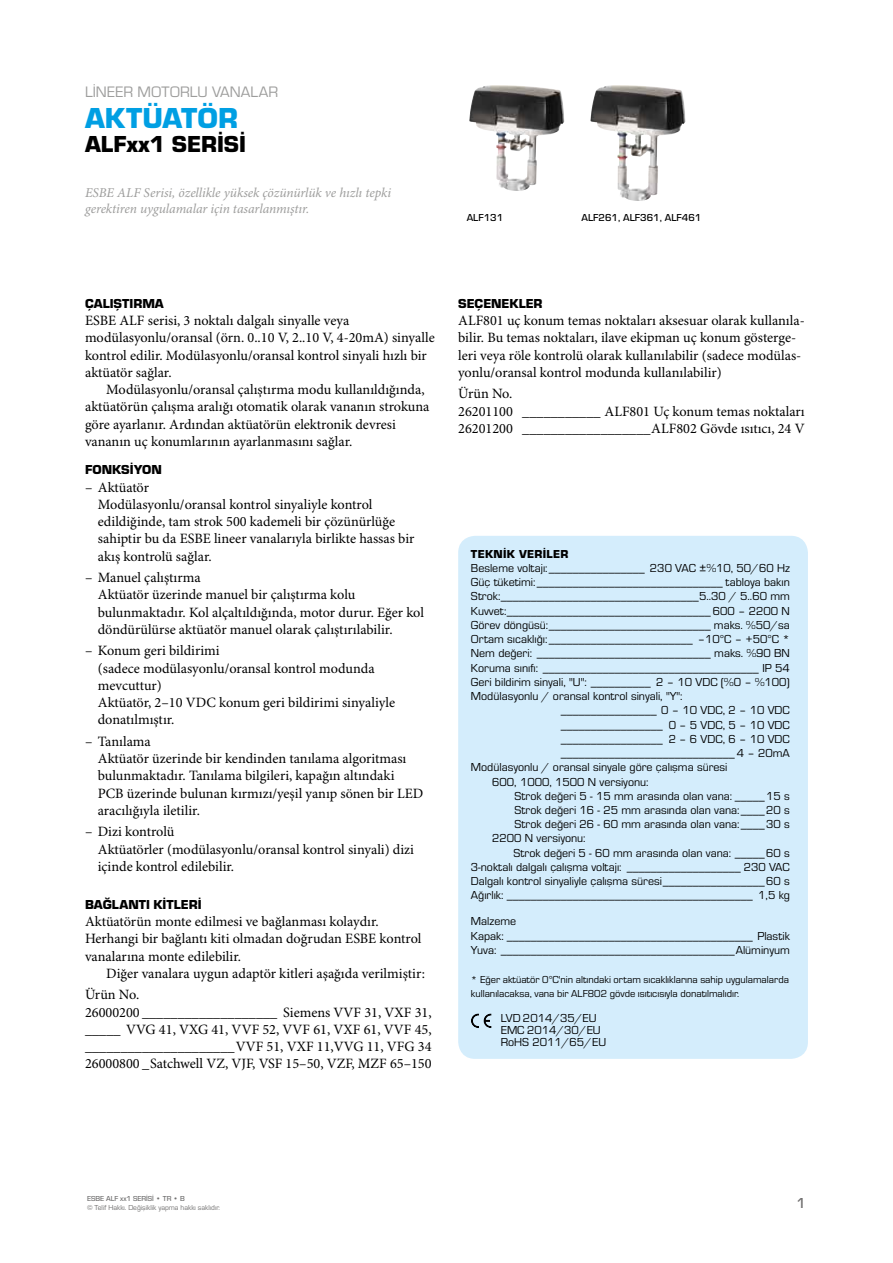
<style>
.page{position:relative;width:893px;height:1263px;background:#fff}
.page>*{position:absolute;margin:0;border:0;box-sizing:border-box;transform-origin:0 0}
.t1{font:700 30px "ESBE Eurostile";color:#009fe3}
.t2{font:700 24px "ESBE Eurostile";color:#000}
.t3{font:15.75px "ESBE Eurostile";color:#9d9d9c}
.t4{font:500 15px "ESBE Eurostile";color:#706f6f}
.t5{font:14.25px/17.2px "Minion Pro";color:#000}
.t6{font:italic 13.5px/16.5px "Minion Pro";letter-spacing:-.005em;color:#9d9d9c}
.t7{font:700 13.5px "ESBE Eurostile";color:#000}
.t8{font:12px/14.2px "ESBE Eurostile";color:#000}
.t9{font:700 12px "ESBE Eurostile";letter-spacing:.025em;color:#000}
.t10{font:10.5px/14.2px "ESBE Eurostile";color:#000}
.t11{font:500 10.5px "ESBE Eurostile";color:#000}
.t12{font:7.5px "ESBE Eurostile";color:#706f6f}
.t13{font:500 7.5px "ESBE Eurostile";color:#706f6f}
</style>
<div class="page">
<img style="left:470px;top:85px;width:22px;height:31px">
<div style="left:458px;top:536px;width:350px;height:523px;background:#d4edfc;border-radius:17px"></div>
<img style="left:591px;top:85px;width:22px;height:31px">
<svg style="left:471px;top:1013px;width:21px;height:15px"></svg>
<p class="t3" style="left:85px;top:83px;width:195px">LINEER MOTORLU VANALAR</p>
<h1 class="t1" style="left:85px;top:102px;width:155px">AKTÜATÖR</h1>
<h2 class="t2" style="left:85px;top:131px;width:163px">ALFxx1 SERİSİ</h2>
<p class="t6" style="left:85px;top:185px;width:307px">ESBE ALF Serisi, özellikle yüksek çözünürlük ve hızlı tepki gerektiren uygulamalar için tasarlanmıştır.</p>
<p class="t11" style="left:467px;top:211px;width:38px">ALF131</p>
<p class="t11" style="left:581px;top:211px;width:121px">ALF261, ALF361, ALF461</p>
<p class="t7" style="left:85px;top:296px;width:80px">ÇALIŞTIRMA</p>
<p class="t5" style="left:85px;top:312px;width:351px">ESBE ALF serisi, 3 noktalı dalgalı sinyalle veya modülasyonlu/oransal (örn. 0..10 V, 2..10 V, 4-20mA) sinyalle kontrol edilir. Modülasyonlu/oransal kontrol sinyali hızlı bir aktüatör sağlar.</p>
<p class="t5" style="left:85px;top:381px;width:346px;text-indent:21px">Modülasyonlu/oransal çalıştırma modu kullanıldığında, aktüatörün çalışma aralığı otomatik olarak vananın strokuna göre ayarlanır. Ardından aktüatörün elektronik devresi vananın uç konumlarının ayarlanmasını sağlar.</p>
<p class="t7" style="left:85px;top:462px;width:78px">FONKSIYON</p>
<p class="t5" style="left:98px;top:479px;width:318px;text-indent:-13px">– Aktüatör<br>Modülasyonlu/oransal kontrol sinyaliyle kontrol edildiğinde, tam strok 500 kademeli bir çözünürlüğe sahiptir bu da ESBE lineer vanalarıyla birlikte hassas bir akış kontrolü sağlar.</p>
<p class="t5" style="left:98px;top:569px;width:328px;text-indent:-13px">– Manuel çalıştırma<br>Aktüatör üzerinde manuel bir çalıştırma kolu bulunmaktadır. Kol alçaltıldığında, motor durur. Eğer kol döndürülürse aktüatör manuel olarak çalıştırılabilir.</p>
<p class="t5" style="left:98px;top:643px;width:299px;text-indent:-13px">– Konum geri bildirimi<br>(sadece modülasyonlu/oransal kontrol modunda mevcuttur)<br>Aktüatör, 2–10 VDC konum geri bildirimi sinyaliyle donatılmıştır.</p>
<p class="t5" style="left:98px;top:733px;width:327px;text-indent:-13px">– Tanılama<br>Aktüatör üzerinde bir kendinden tanılama algoritması bulunmaktadır. Tanılama bilgileri, kapağın altındaki PCB üzerinde bulunan kırmızı/yeşil yanıp sönen bir LED aracılığıyla iletilir.</p>
<p class="t5" style="left:98px;top:824px;width:318px;text-indent:-13px">– Dizi kontrolü<br>Aktüatörler (modülasyonlu/oransal kontrol sinyali) dizi içinde kontrol edilebilir.</p>
<p class="t7" style="left:85px;top:897px;width:117px">BAĞLANTI KİTLERİ</p>
<p class="t5" style="left:85px;top:913px;width:338px">Aktüatörün monte edilmesi ve bağlanması kolaydır.<br>Herhangi bir bağlantı kiti olmadan doğrudan ESBE kontrol vanalarına monte edilebilir.</p>
<p class="t5" style="left:85px;top:963px;width:341px;line-height:21.5px;text-indent:21px">Diğer vanalara uygun adaptör kitleri aşağıda verilmiştir:<br>Ürün No.</p>
<p class="t5" style="left:85px;top:1004px;width:348px;text-align:justify">26000200 ___________________ Siemens VVF 31, VXF 31, _____ VVG 41, VXG 41, VVF 52, VVF 61, VXF 61, VVF 45, _____________________VVF 51, VXF 11,VVG 11, VFG 34<br>26000800 _Satchwell VZ, VJF, VSF 15–50, VZF, MZF 65–150</p>
<p class="t7" style="left:458px;top:296px;width:86px">SEÇENEKLER</p>
<p class="t5" style="left:458px;top:312px;width:348px">ALF801 uç konum temas noktaları aksesuar olarak kullanıla&shy;bilir. Bu temas noktaları, ilave ekipman uç konum gösterge&shy;leri veya röle kontrolü olarak kullanılabilir (sadece modülas&shy;yonlu/oransal kontrol modunda kullanılabilir)</p>
<p class="t5" style="left:458px;top:386px;width:348px">Ürün No.<br>26201100 ___________ ALF801 Uç konum temas noktaları<br>26201200 __________________ALF802 Gövde ısıtıcı, 24 V</p>
<p class="t9" style="left:471px;top:547px;width:99px">TEKNIK VERILER</p>
<p class="t8" style="left:471px;top:561px;width:320px">Besleme voltajı:________________ 230 VAC ±%10, 50/60 Hz</p>
<p class="t8" style="left:471px;top:575px;width:320px">Güç tüketimi:_______________________________ tabloya bakın</p>
<p class="t8" style="left:471px;top:589px;width:320px">Strok:_________________________________5..30 / 5..60 mm</p>
<p class="t8" style="left:471px;top:604px;width:320px">Kuvvet:__________________________________600 – 2200 N</p>
<p class="t8" style="left:471px;top:618px;width:320px">Görev döngüsü:___________________________ maks. %50/sa</p>
<p class="t8" style="left:471px;top:632px;width:320px">Ortam sıcaklığı:________________________ –10°C – +50°C *</p>
<p class="t8" style="left:471px;top:646px;width:320px">Nem değeri: _____________________________ maks. %90 BN</p>
<p class="t8" style="left:471px;top:661px;width:320px">Koruma sınıfı: ____________________________________ IP 54</p>
<p class="t8" style="left:471px;top:675px;width:320px">Geri bildirim sinyali, "U": __________ 2 – 10 VDC (%0 – %100)</p>
<p class="t8" style="left:471px;top:689px;width:213px">Modülasyonlu / oransal kontrol sinyali, "Y":</p>
<p class="t8" style="left:561px;top:703px;width:230px">________________ 0 – 10 VDC, 2 – 10 VDC</p>
<p class="t8" style="left:561px;top:718px;width:230px">_________________ 0 – 5 VDC, 5 – 10 VDC</p>
<p class="t8" style="left:561px;top:732px;width:230px">_________________ 2 – 6 VDC, 6 – 10 VDC</p>
<p class="t8" style="left:561px;top:746px;width:230px">_____________________________4 – 20mA</p>
<p class="t8" style="left:471px;top:760px;width:258px">Modülasyonlu / oransal sinyale göre çalışma süresi</p>
<p class="t8" style="left:492px;top:775px;width:158px">600, 1000, 1500 N versiyonu:</p>
<p class="t8" style="left:514px;top:789px;width:277px">Strok değeri 5 - 15 mm arasında olan vana: _____15 s</p>
<p class="t8" style="left:514px;top:803px;width:277px">Strok değeri 16 - 25 mm arasında olan vana:____20 s</p>
<p class="t8" style="left:514px;top:817px;width:277px">Strok değeri 26 - 60 mm arasında olan vana:____30 s</p>
<p class="t8" style="left:492px;top:832px;width:95px">2200 N versiyonu:</p>
<p class="t8" style="left:513px;top:846px;width:278px">Strok değeri 5 - 60 mm arasında olan vana: _____60 s</p>
<p class="t8" style="left:471px;top:860px;width:320px">3-noktalı dalgalı çalışma voltajı: ___________________ 230 VAC</p>
<p class="t8" style="left:471px;top:874px;width:320px">Dalgalı kontrol sinyaliyle çalışma süresi_________________60 s</p>
<p class="t8" style="left:471px;top:889px;width:320px">Ağırlık: _________________________________________ 1,5 kg</p>
<p class="t8" style="left:471px;top:914px;width:320px">Malzeme<br>Kapak: _________________________________________ Plastik<br>Yuva: _______________________________________Alüminyum</p>
<p class="t10" style="left:471px;top:972px;width:320px">* Eğer aktüatör 0°C'nin altındaki ortam sıcaklıklarına sahip uygulamalarda kullanılacaksa, vana bir ALF802 gövde ısıtıcısıyla donatılmalıdır.</p>
<p class="t8" style="left:501px;top:1012px;width:107px;line-height:12px">LVD 2014/35/EU<br>EMC 2014/30/EU<br>RoHS 2011/65/EU</p>
<p class="t13" style="left:87px;top:1194px;width:99px">ESBE ALF xx1 SERISI • TR • B</p>
<p class="t12" style="left:87px;top:1203px;width:134px">© Telif Hakkı. Değişiklik yapma hakkı saklıdır.</p>
<p class="t4" style="left:796px;top:1195px;width:11px">1</p>
</div>
